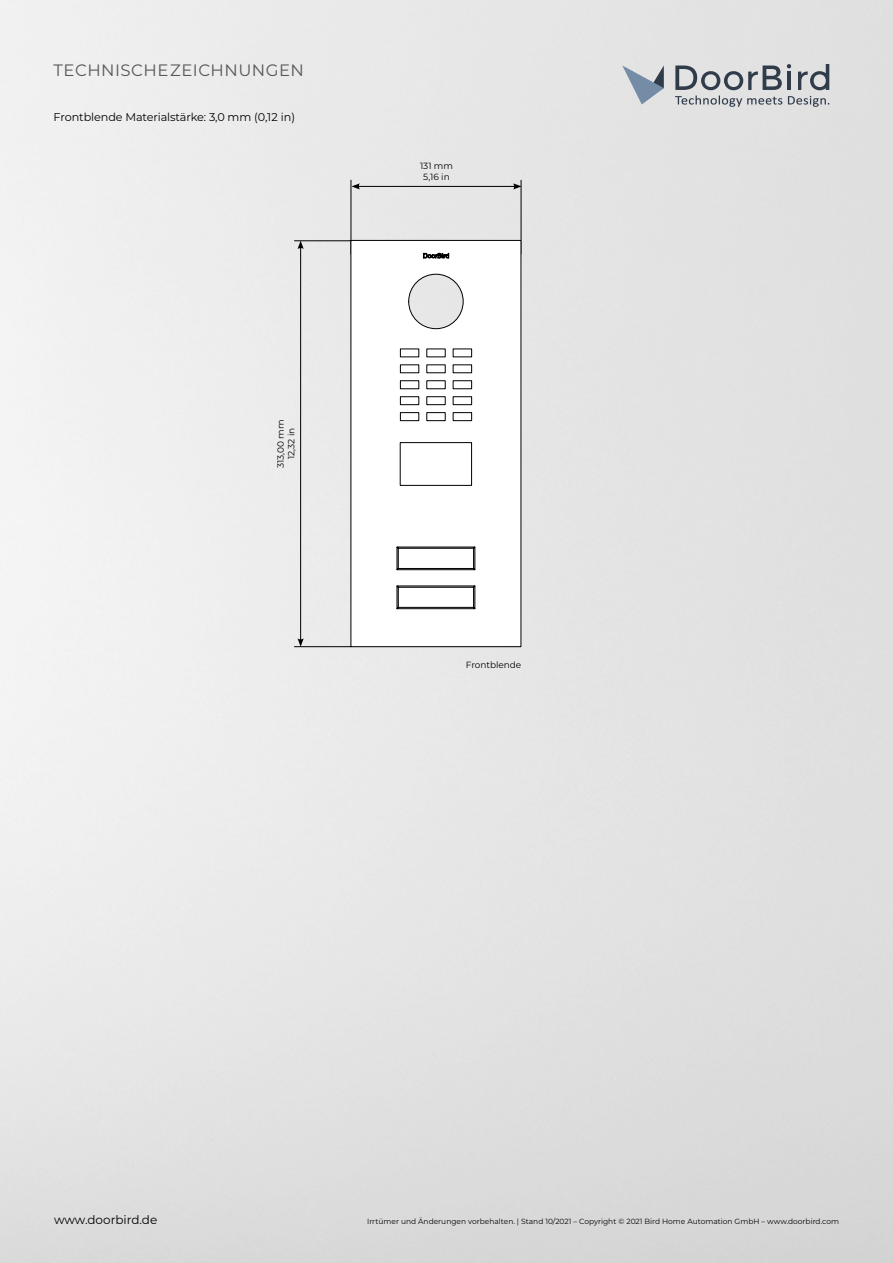
<style>
.page{position:relative;width:893px;height:1263px;background:#fff}
.page>*{position:absolute;margin:0;border:0;box-sizing:border-box;transform-origin:0 0}
.t1{font:16.5px "Montserrat";letter-spacing:.03em;color:#575756}
.t2{font:12px "Montserrat";color:#000}
.t3{font:11.25px "Montserrat";letter-spacing:-.01em;color:#000}
.t4{font:9px/10.8px "Montserrat";letter-spacing:-.005em;color:#000;text-align:center}
.t5{font:7.5px "Montserrat";color:#000}
</style>
<div class="page">
<hr style="left:351px;top:180px;width:1px;height:74px;background:#000">
<hr style="left:521px;top:180px;width:1px;height:74px;background:#000">
<hr style="left:357px;top:186px;width:159px;height:1px;background:#000">
<svg style="left:351px;top:183px;width:9px;height:6px"></svg>
<svg style="left:513px;top:183px;width:9px;height:6px"></svg>
<hr style="left:300px;top:247px;width:1px;height:394px;background:#000">
<svg style="left:298px;top:241px;width:6px;height:8px"></svg>
<svg style="left:298px;top:638px;width:6px;height:8px"></svg>
<hr style="left:294px;top:240px;width:57px;height:1px;background:#000">
<hr style="left:294px;top:646px;width:57px;height:1px;background:#000">
<svg style="left:350px;top:240px;width:172px;height:407px"></svg>
<svg style="left:400px;top:348px;width:72px;height:73px"></svg>
<svg style="left:622px;top:65px;width:42px;height:40px;background:#b0b8c3"></svg>
<svg style="left:675px;top:64px;width:154px;height:43px;background:#b2b5b9"></svg>
<h1 class="t1" style="left:54px;top:59px;width:252px">TECHNISCHE ZEICHNUNGEN</h1>
<h3 class="t3" style="left:54px;top:110px;width:243px">Frontblende Materialstärke: 3,0 mm (0,12 in)</h3>
<p class="t4" style="left:275px;top:468px;width:50px;rotate:-90deg">313,00 mm<br>12,32 in</p>
<p class="t4" style="left:420px;top:160px;width:35px">131 mm<br>5,16 in</p>
<p class="t4" style="left:466px;top:659px;width:57px">Frontblende</p>
<h2 class="t2" style="left:54px;top:1212px;width:105px">www.doorbird.de</h2>
<p class="t5" style="left:367px;top:1216px;width:473px">Irrtümer und Änderungen vorbehalten. | Stand 10/2021 – Copyright © 2021 Bird Home Automation GmbH – www.doorbird.com</p>
</div>
